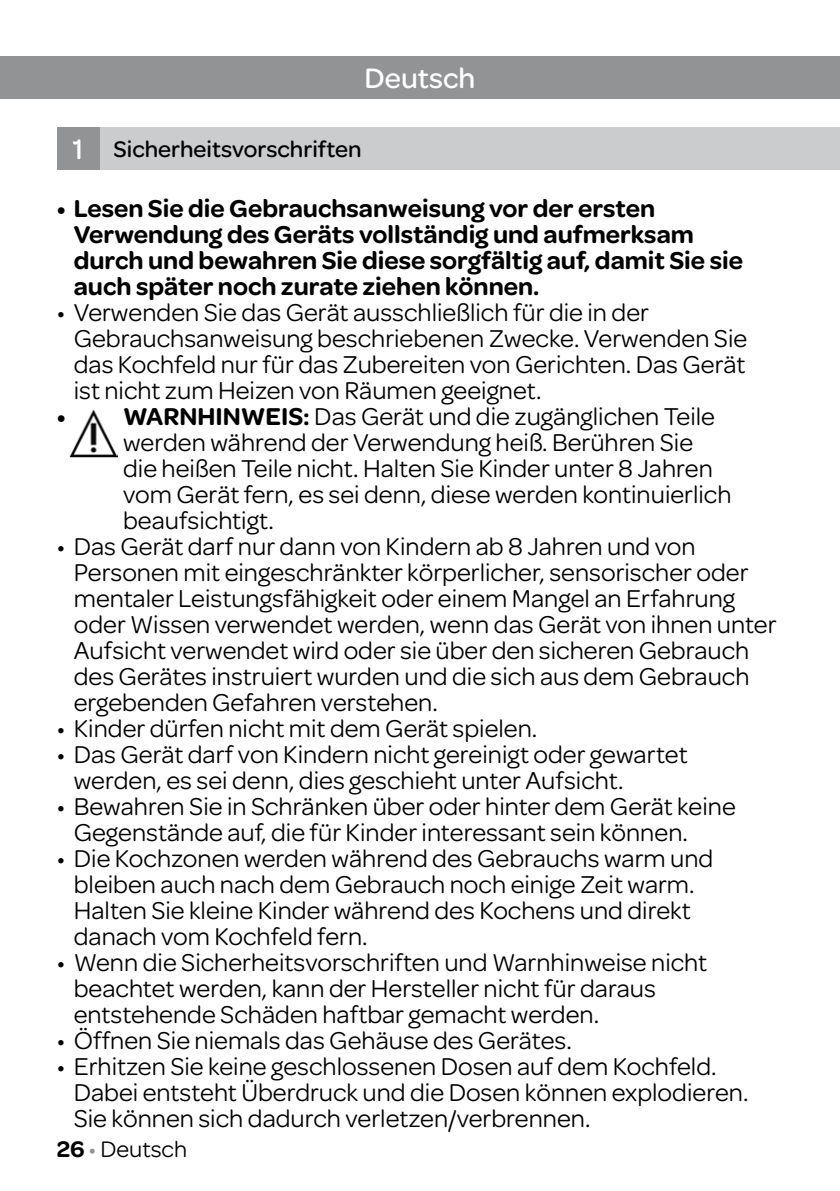
<style>
.page{position:relative;width:840px;height:1191px;background:#fff}
.page>*{position:absolute;margin:0;border:0;box-sizing:border-box;transform-origin:0 0}
.t1{font:500 30px "Omnes";color:#fff}
.t2{font:26px/26px "Omnes";color:#000}
.t3{font:600 26px/26px "Omnes";color:#000}
.t4{font:500 24px "Omnes";color:#000}
.t5{font:24px "Omnes";color:#000}
.s1{font-size:30px;color:#fff}
.s2{font-weight:600}
.s3{color:#929395}
</style>
<div class="page">
<div style="left:0;top:57px;width:839px;height:42px;background:#929395"></div>
<div style="left:85px;top:128px;width:754px;height:42px;background:#cacccd"></div>
<div style="left:57px;top:128px;width:42px;height:42px;background:#929395"></div>
<img style="left:70px;top:410px;width:47px;height:48px">
<p class="t1" style="left:364px;top:57px;width:112px">Deutsch</p>
<p class="t4" style="left:72px;top:133px;width:290px"><span class="s1">1</span> Sicherheitsvorschriften</p>
<p class="t3" style="left:74px;top:194px;width:670px;text-indent:-17px">• Lesen Sie die Gebrauchsanweisung vor der ersten Verwendung des Geräts vollständig und aufmerksam durch und bewahren Sie diese sorgfältig auf, damit Sie sie auch später noch zurate ziehen können.</p>
<p class="t2" style="left:74px;top:298px;width:674px;text-indent:-17px">• Verwenden Sie das Gerät ausschließlich für die in der Gebrauchsanweisung beschriebenen Zwecke. Verwenden Sie das Kochfeld nur für das Zubereiten von Gerichten. Das Gerät ist nicht zum Heizen von Räumen geeignet.</p>
<p class="t2" style="left:123px;top:402px;width:609px;text-indent:-66px"><span class="s2">• WARNHINWEIS:</span> Das Gerät und die zugänglichen Teile werden während der Verwendung heiß. Berühren Sie die heißen Teile nicht. Halten Sie Kinder unter 8 Jahren vom Gerät fern, es sei denn, diese werden kontinuierlich beaufsichtigt.</p>
<p class="t2" style="left:74px;top:532px;width:704px;text-indent:-17px">• Das Gerät darf nur dann von Kindern ab 8 Jahren und von Personen mit eingeschränkter körperlicher, sensorischer oder mentaler Leistungsfähigkeit oder einem Mangel an Erfahrung oder Wissen verwendet werden, wenn das Gerät von ihnen unter Aufsicht verwendet wird oder sie über den sicheren Gebrauch des Gerätes instruiert wurden und die sich aus dem Gebrauch ergebenden Gefahren verstehen.</p>
<p class="t2" style="left:57px;top:714px;width:482px">• Kinder dürfen nicht mit dem Gerät spielen.</p>
<p class="t2" style="left:74px;top:740px;width:615px;text-indent:-17px">• Das Gerät darf von Kindern nicht gereinigt oder gewartet werden, es sei denn, dies geschieht unter Aufsicht.</p>
<p class="t2" style="left:74px;top:792px;width:663px;text-indent:-17px">• Bewahren Sie in Schränken über oder hinter dem Gerät keine<br>Gegenstände auf, die für Kinder interessant sein können.</p>
<p class="t2" style="left:74px;top:844px;width:640px;text-indent:-17px">• Die Kochzonen werden während des Gebrauchs warm und bleiben auch nach dem Gebrauch noch einige Zeit warm.<br>Halten Sie kleine Kinder während des Kochens und direkt danach vom Kochfeld fern.</p>
<p class="t2" style="left:74px;top:948px;width:634px;text-indent:-17px">• Wenn die Sicherheitsvorschriften und Warnhinweise nicht beachtet werden, kann der Hersteller nicht für daraus entstehende Schäden haftbar gemacht werden.</p>
<p class="t2" style="left:57px;top:1026px;width:516px">• Öffnen Sie niemals das Gehäuse des Gerätes.</p>
<p class="t2" style="left:74px;top:1052px;width:675px;text-indent:-17px">• Erhitzen Sie keine geschlossenen Dosen auf dem Kochfeld.<br>Dabei entsteht Überdruck und die Dosen können explodieren.<br>Sie können sich dadurch verletzen/verbrennen.</p>
<p class="t5" style="left:57px;top:1132px;width:132px"><span class="s2">26</span> <span class="s3">•</span> Deutsch</p>
</div>
